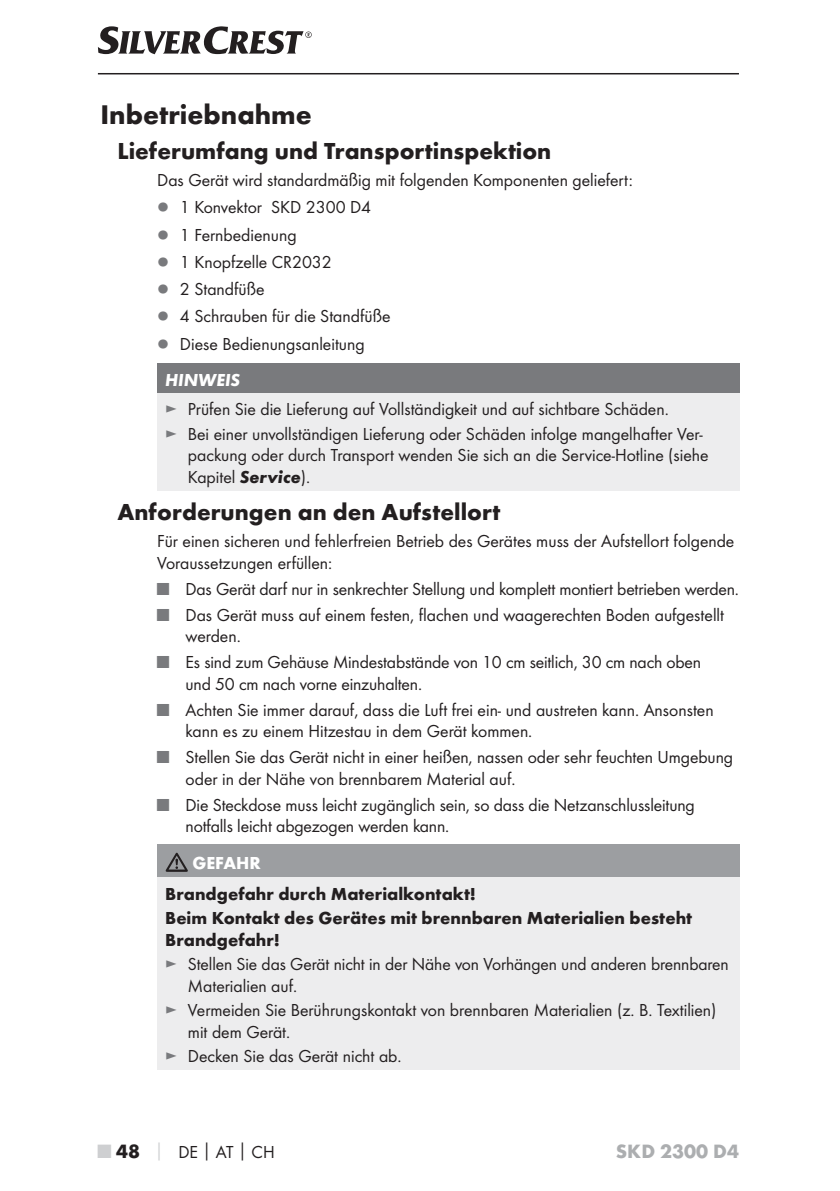
<style>
.page{position:relative;width:840px;height:1191px;background:#fff}
.page>*{position:absolute;margin:0;border:0;box-sizing:border-box;transform-origin:0 0}
.t1{font:700 28px "Futura";color:#231f20}
.t2{font:700 24px "Futura";color:#231f20}
.t3{font:700 20px "Futura";color:#acaeb0}
.t4{font:18px/21.6px "Futura Boo";color:#231f20}
.t5{font:700 18px/24.4px "Futura";color:#231f20}
.t6{font:italic 700 18px "Futura";color:#fff}
.t7{font:700 18px "Futura";color:#fff}
.s1{color:#797a7d}
.s2{font-family:"Futura";font-weight:700;font-style:italic}
.s3{font-family:"Futura";font-weight:700;font-size:20px;color:#cecfd1}
.s4{font-family:"Futura";font-weight:700;font-size:20px}
.s5{font-family:"Futura";font-weight:700;color:#cecfd1}
.s6{font-family:"Futura";font-weight:700}
</style>
<div class="page">
<hr style="left:98px;top:73px;width:640px;height:1px;background:#231f20">
<svg style="left:98px;top:26px;width:213px;height:28px"></svg>
<div style="left:157px;top:363px;width:581px;height:30px;background:#797a7d"></div>
<div style="left:157px;top:393px;width:581px;height:98px;background:#ededee"></div>
<div style="left:157px;top:844px;width:581px;height:33px;background:#9c9ea1"></div>
<div style="left:157px;top:877px;width:581px;height:193px;background:#ededee"></div>
<svg style="left:166px;top:852px;width:22px;height:20px"></svg>
<h1 class="t1" style="left:100px;top:104px;width:213px">Inbetriebnahme</h1>
<h2 class="t2" style="left:117px;top:141px;width:435px">Lieferumfang und Transportinspektion</h2>
<p class="t4" style="left:157px;top:167px;width:477px;line-height:27.2px">Das Gerät wird standardmäßig mit folgenden Komponenten geliefert: <span class="s1">▯</span> 1 Konvektor SKD 2300 D4<br><span class="s1">▯</span> 1 Fernbedienung<br><span class="s1">▯</span> 1 Knopfzelle CR2032<br><span class="s1">▯</span> 2 Standfüße<br><span class="s1">▯</span> 4 Schrauben für die Standfüße<br><span class="s1">▯</span> Diese Bedienungsanleitung</p>
<p class="t6" style="left:165px;top:372px;width:76px">HINWEIS</p>
<p class="t4" style="left:165px;top:398px;width:538px;line-height:24.4px"><span class="s1">►</span> Prüfen Sie die Lieferung auf Vollständigkeit und auf sichtbare Schäden.<br><span class="s1">►</span> Bei einer unvollständigen Lieferung oder Schäden infolge mangelhafter Ver-</p>
<p class="t4" style="left:188px;top:445px;width:522px">packung oder durch Transport wenden Sie sich an die Service-Hotline (siehe<br>Kapitel <span class="s2">Service</span>).</p>
<h2 class="t2" style="left:117px;top:502px;width:384px">Anforderungen an den Aufstellort</h2>
<p class="t4" style="left:157px;top:531px;width:578px">Für einen sicheren und fehlerfreien Betrieb des Gerätes muss der Aufstellort folgende<br>Voraussetzungen erfüllen:</p>
<p class="t4" style="left:157px;top:579px;width:583px"><span class="s1">■</span> Das Gerät darf nur in senkrechter Stellung und komplett montiert betrieben werden.</p>
<p class="t4" style="left:185px;top:605px;width:539px;text-indent:-28px"><span class="s1">■</span> Das Gerät muss auf einem festen, flachen und waagerechten Boden aufgestellt werden.</p>
<p class="t4" style="left:185px;top:652px;width:517px;text-indent:-28px"><span class="s1">■</span> Es sind zum Gehäuse Mindestabstände von 10 cm seitlich, 30 cm nach oben und 50 cm nach vorne einzuhalten.</p>
<p class="t4" style="left:185px;top:699px;width:529px;text-indent:-28px"><span class="s1">■</span> Achten Sie immer darauf, dass die Luft frei ein- und austreten kann. Ansonsten kann es zu einem Hitzestau in dem Gerät kommen.</p>
<p class="t4" style="left:185px;top:747px;width:548px;text-indent:-28px"><span class="s1">■</span> Stellen Sie das Gerät nicht in einer heißen, nassen oder sehr feuchten Umgebung oder in der Nähe von brennbarem Material auf.</p>
<p class="t4" style="left:185px;top:794px;width:510px;text-indent:-28px"><span class="s1">■</span> Die Steckdose muss leicht zugänglich sein, so dass die Netzanschlussleitung notfalls leicht abgezogen werden kann.</p>
<p class="t7" style="left:192px;top:856px;width:70px">GEFAHR</p>
<p class="t5" style="left:165px;top:883px;width:528px">Brandgefahr durch Materialkontakt!<br>Beim Kontakt des Gerätes mit brennbaren Materialien besteht</p>
<p class="t5" style="left:165px;top:929px;width:116px">Brandgefahr!</p>
<p class="t4" style="left:188px;top:954px;width:542px;text-indent:-23px"><span class="s1">►</span> Stellen Sie das Gerät nicht in der Nähe von Vorhängen und anderen brennbaren<br>Materialien auf.</p>
<p class="t4" style="left:188px;top:1000px;width:530px;text-indent:-23px"><span class="s1">►</span> Vermeiden Sie Berührungskontakt von brennbaren Materialien (z. B. Textilien) mit dem Gerät.</p>
<p class="t4" style="left:165px;top:1046px;width:238px"><span class="s1">►</span> Decken Sie das Gerät nicht ab.</p>
<p class="t4" style="left:98px;top:1141px;width:178px"><span class="s3">■</span> <span class="s4">48</span> <span class="s5">│</span> DE<span class="s6">│</span>AT<span class="s6">│</span>CH</p>
<p class="t3" style="left:615px;top:1143px;width:125px">SKD 2300 D4</p>
</div>
